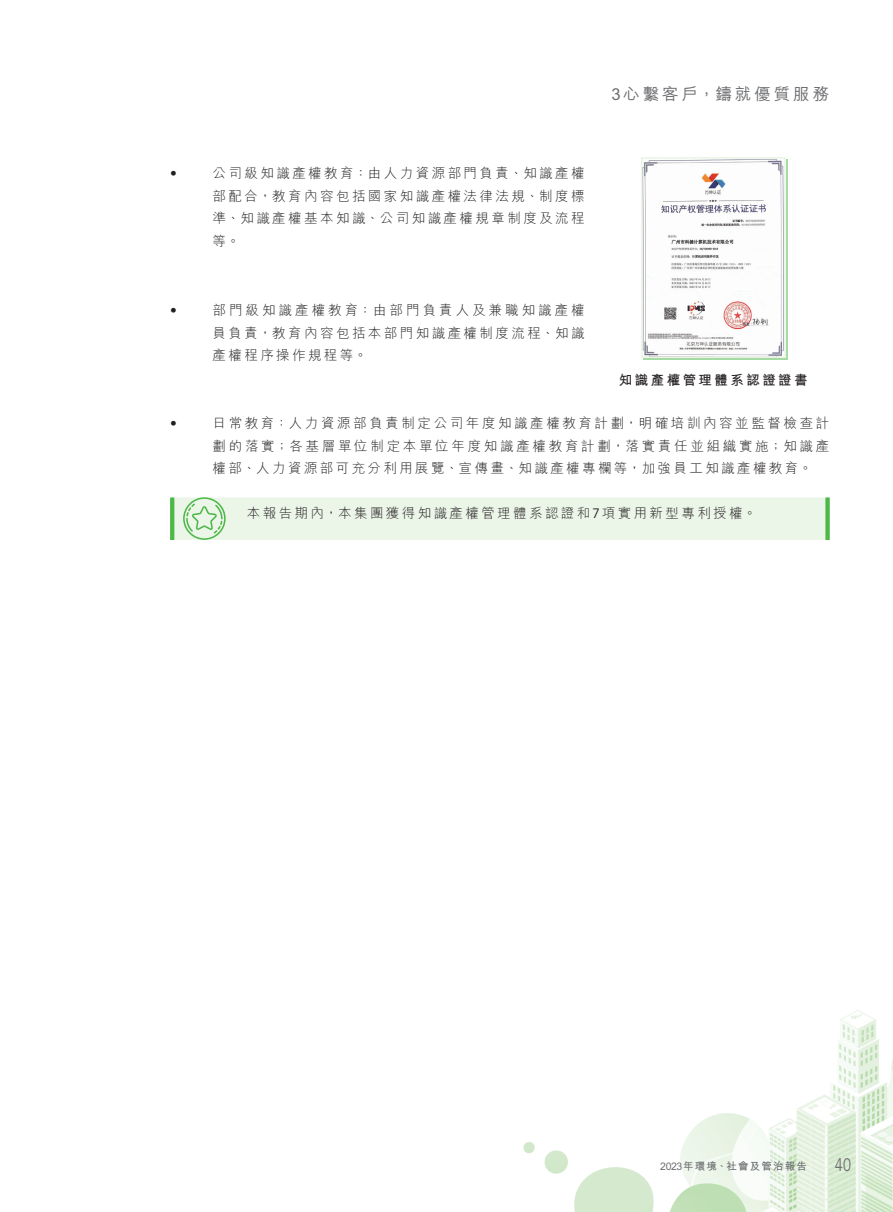
<style>
.page{position:relative;width:893px;height:1212px;background:#fff}
.page>*{position:absolute;margin:0;border:0;box-sizing:border-box;transform-origin:0 0}
.t1{font:18px "Avenir LT Std";color:#6c6d70;scale:.8 1}
.t2{font:500 16.5px "M Hei HK";letter-spacing:.18em;color:#6c6d70}
.t3{font:300 13.5px/22.5px "M Hei HK";letter-spacing:.18em;color:#231f20;text-align:justify}
.t4{font:700 13.5px "M Hei HK";letter-spacing:.18em;color:#231f20}
.t5{font:13.5px "Avenir LT Std";color:#231f20}
.t6{font:700 10.5px "M Hei HK";letter-spacing:.11em;color:#6c6d70}
.s1{font-family:"Avenir LT Std";font-weight:400}
</style>
<div class="page">
<img style="left:523px;top:1010px;width:370px;height:202px">
<div style="left:643px;top:159px;width:145px;height:201px;background:#a5dba3"></div>
<img style="left:644px;top:160px;width:139px;height:195px">
<div style="left:641px;top:157px;width:145px;height:201px;border:2px solid #ebf5e8"></div>
<div style="left:170px;top:497px;width:660px;height:43px;background:#ebf5e8"></div>
<p class="t5" style="left:170px;top:166px;width:8px">•</p>
<p class="t3" style="left:213px;top:162px;width:374px">公司級知識產權教育：由人力資源部門負責、知識產權部配合，教育內容包括國家知識產權法律法規、制度標準、知識產權基本知識、公司知識產權規章制度及流程等。</p>
<p class="t5" style="left:170px;top:303px;width:8px">•</p>
<p class="t3" style="left:213px;top:299px;width:374px">部門級知識產權教育：由部門負責人及兼職知識產權員負責，教育內容包括本部門知識產權制度流程、知識產權程序操作規程等。</p>
<p class="t2" style="left:612px;top:82px;width:219px">3心繫客戶，鑄就優質服務</p>
<p class="t4" style="left:619px;top:370px;width:190px">知識產權管理體系認證證書</p>
<p class="t5" style="left:170px;top:416px;width:8px">•</p>
<p class="t3" style="left:213px;top:412px;width:618px">日常教育：人力資源部負責制定公司年度知識產權教育計劃，明確培訓內容並監督檢查計劃的落實；各基層單位制定本單位年度知識產權教育計劃，落實責任並組織實施；知識產權部、人力資源部可充分利用展覽、宣傳畫、知識產權專欄等，加強員工知識產權教育。</p>
<p class="t3" style="left:247px;top:502px;width:511px">本報告期內，本集團獲得知識產權管理體系認證和<span class="s1">7</span>項實用新型專利授權。</p>
<p class="t6" style="left:660px;top:1159px;width:148px">2023年環境、社會及管治報告</p>
<h1 class="t1" style="left:835px;top:1155px;width:22px">40</h1>
</div>
